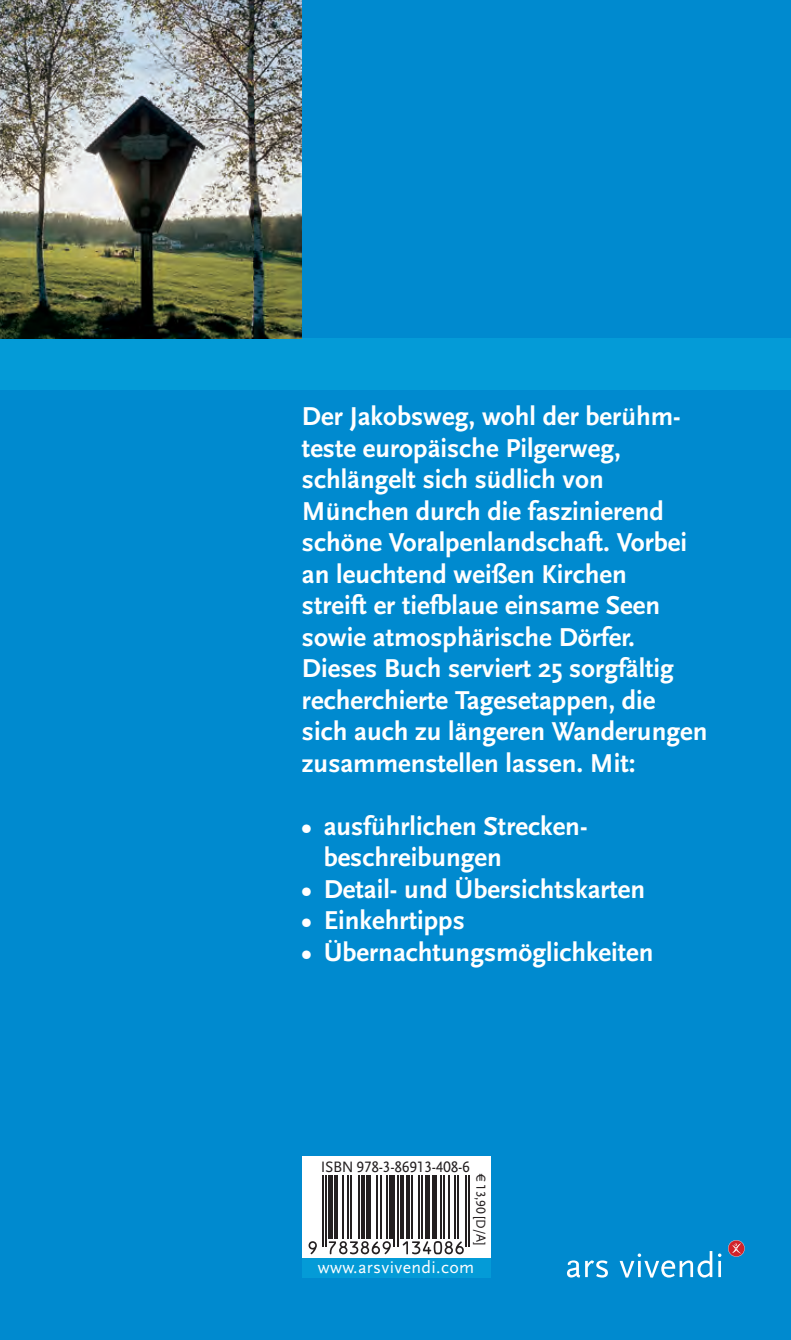
<style>
.page{position:relative;width:791px;height:1340px;background:#fff}
.page>*{position:absolute;margin:0;border:0;box-sizing:border-box;transform-origin:0 0}
.t1{font:700 27px/31.5px "Scala Sans";color:#fff}
.t2{font:17.78px "Scala Sans";letter-spacing:.02em;color:#fff}
.t3{font:15.75px "Scala Sans LF";letter-spacing:-.02em;color:#231f20}
.t4{font:13.5px "Scala Sans LF";color:#231f20}
</style>
<div class="page">
<div style="left:0;top:0;width:791px;height:1339px;background:#008acf"></div>
<div style="left:0;top:338px;width:791px;height:51px;background:#049bd7"></div>
<img style="left:0;top:0;width:302px;height:338px">
<svg style="left:567px;top:1260px;width:41px;height:17px"></svg>
<svg style="left:620px;top:1251px;width:92px;height:26px"></svg>
<hr style="left:718px;top:1260px;width:3px;height:16px;background:#fff">
<svg style="left:728px;top:1240px;width:17px;height:16px"></svg>
<div style="left:302px;top:1156px;width:188px;height:102px;background:#fff"></div>
<svg style="left:309px;top:1241px;width:8px;height:13px"></svg>
<hr style="left:322px;top:1175px;width:2px;height:71px;background:#231f20">
<hr style="left:325px;top:1175px;width:2px;height:71px;background:#231f20">
<div style="left:328px;top:1175px;width:5px;height:64px;background:#231f20"></div>
<hr style="left:335px;top:1175px;width:3px;height:64px;background:#231f20">
<hr style="left:343px;top:1175px;width:1px;height:64px;background:#231f20">
<hr style="left:347px;top:1175px;width:2px;height:64px;background:#231f20">
<hr style="left:350px;top:1175px;width:2px;height:64px;background:#231f20">
<hr style="left:358px;top:1175px;width:2px;height:64px;background:#231f20">
<hr style="left:361px;top:1175px;width:3px;height:64px;background:#231f20">
<hr style="left:366px;top:1175px;width:4px;height:64px;background:#231f20">
<hr style="left:377px;top:1175px;width:1px;height:64px;background:#231f20">
<hr style="left:380px;top:1175px;width:1px;height:64px;background:#231f20">
<svg style="left:329px;top:1241px;width:62px;height:13px"></svg>
<hr style="left:386px;top:1175px;width:1px;height:64px;background:#231f20">
<hr style="left:389px;top:1175px;width:3px;height:64px;background:#231f20">
<hr style="left:394px;top:1175px;width:1px;height:71px;background:#231f20">
<hr style="left:397px;top:1175px;width:1px;height:71px;background:#231f20">
<hr style="left:400px;top:1175px;width:3px;height:64px;background:#231f20">
<hr style="left:406px;top:1175px;width:3px;height:64px;background:#231f20">
<hr style="left:411px;top:1175px;width:1px;height:64px;background:#231f20">
<hr style="left:418px;top:1175px;width:2px;height:64px;background:#231f20">
<hr style="left:422px;top:1175px;width:1px;height:64px;background:#231f20">
<hr style="left:425px;top:1175px;width:4px;height:64px;background:#231f20">
<div style="left:432px;top:1175px;width:5px;height:64px;background:#231f20"></div>
<hr style="left:440px;top:1175px;width:2px;height:64px;background:#231f20">
<hr style="left:443px;top:1175px;width:2px;height:64px;background:#231f20">
<hr style="left:448px;top:1175px;width:1px;height:64px;background:#231f20">
<svg style="left:403px;top:1241px;width:61px;height:13px"></svg>
<hr style="left:454px;top:1175px;width:2px;height:64px;background:#231f20">
<hr style="left:457px;top:1175px;width:2px;height:64px;background:#231f20">
<hr style="left:465px;top:1175px;width:2px;height:71px;background:#231f20">
<hr style="left:468px;top:1175px;width:2px;height:71px;background:#231f20">
<div style="left:302px;top:1258px;width:188px;height:19px;background:#049bd7"></div>
<p class="t1" style="left:302px;top:401px;width:407px">Der Jakobsweg, wohl der berühm&shy;teste europäische Pilgerweg, schlängelt sich südlich von<br>München durch die faszinierend schöne Voralpenlandschaft. Vorbei an leuchtend weißen Kirchen<br>streift er tiefblaue einsame Seen sowie atmosphärische Dörfer.<br>Dieses Buch serviert 25 sorgfältig recherchierte Tagesetappen, die sich auch zu längeren Wanderungen zusammenstellen lassen. Mit:</p>
<p class="t1" style="left:324px;top:811px;width:265px;text-indent:-22px">• ausführlichen Strecken&shy;beschreibungen</p>
<p class="t1" style="left:302px;top:874px;width:345px">• Detail- und Übersichtskarten</p>
<p class="t1" style="left:302px;top:905px;width:164px">• Einkehrtipps</p>
<p class="t1" style="left:302px;top:937px;width:353px">• Übernachtungsmöglichkeiten</p>
<p class="t3" style="left:321px;top:1158px;width:151px">ISBN 978-3-86913-408-6</p>
<p class="t4" style="left:488px;top:1174px;width:73px;rotate:90deg">€ 13,90 [D/A]</p>
<p class="t2" style="left:318px;top:1257px;width:158px">www.arsvivendi.com</p>
</div>
